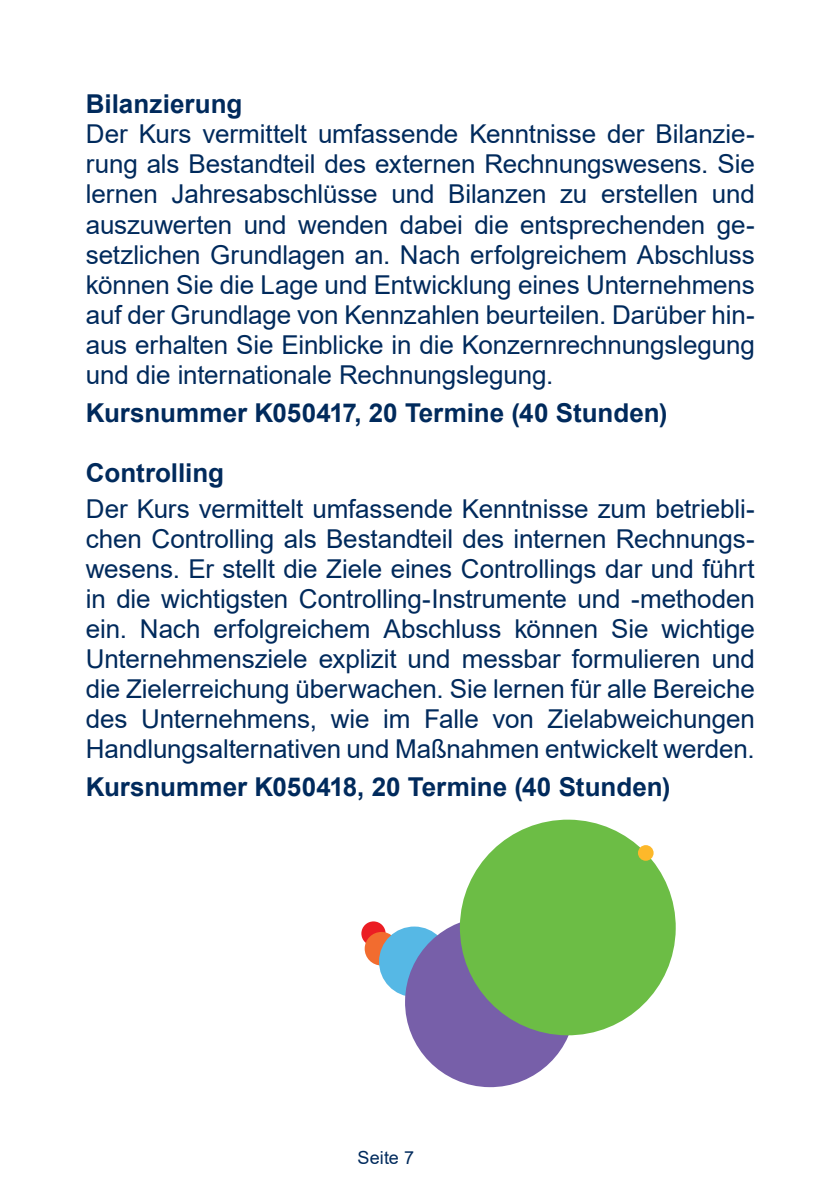
<style>
.page{position:relative;width:840px;height:1191px;background:#fff}
.page>*{position:absolute;margin:0;border:0;box-sizing:border-box;transform-origin:0 0}
.Überschriften{font:26px/30px "Arial";letter-spacing:-.005em;color:#002a5c;text-align:justify}
.Überschriften-2{font:700 26px "Arial";color:#002a5c}
.t1{font:18px "Arial";letter-spacing:.005em;color:#002a5c}
</style>
<div class="page">
<div style="left:361px;top:921px;width:24px;height:24px;background:#eb1d23;border-radius:50%"></div>
<div style="left:364px;top:931px;width:34px;height:34px;background:#f26c2f;border-radius:50%"></div>
<div style="left:378px;top:926px;width:71px;height:71px;background:#56b8e5;border-radius:50%"></div>
<svg style="left:404px;top:923px;width:165px;height:164px"></svg>
<svg style="left:459px;top:819px;width:217px;height:217px;fill:#6cbd45"></svg>
<div style="left:637px;top:845px;width:16px;height:16px;background:#fdb82a;border-radius:50%"></div>
<p class="Überschriften-2" style="left:86px;top:86px;width:158px">Bilanzierung</p>
<p class="Überschriften" style="left:86px;top:119px;width:670px">Der Kurs vermittelt umfassende Kenntnisse der Bilanzie&shy;rung als Bestandteil des externen Rechnungswesens. Sie lernen Jahresabschlüsse und Bilanzen zu erstellen und auszuwerten und wenden dabei die entsprechenden ge&shy;setzlichen Grundlagen an. Nach erfolgreichem Abschluss können Sie die Lage und Entwicklung eines Unternehmens auf der Grundlage von Kennzahlen beurteilen. Darüber hin&shy;aus erhalten Sie Einblicke in die Konzernrechnungslegung und die internationale Rechnungslegung.</p>
<p class="Überschriften-2" style="left:86px;top:394px;width:583px">Kursnummer K050417, 20 Termine (40 Stunden)</p>
<p class="Überschriften-2" style="left:86px;top:454px;width:140px">Controlling</p>
<p class="Überschriften" style="left:86px;top:493px;width:670px">Der Kurs vermittelt umfassende Kenntnisse zum betriebli&shy;chen Controlling als Bestandteil des internen Rechnungs&shy;wesens. Er stellt die Ziele eines Controllings dar und führt in die wichtigsten Controlling-Instrumente und -methoden ein. Nach erfolgreichem Abschluss können Sie wichtige Unternehmensziele explizit und messbar formulieren und die Zielerreichung überwachen. Sie lernen für alle Bereiche des Unternehmens, wie im Falle von Zielabweichungen Handlungsalternativen und Maßnahmen entwickelt werden.</p>
<p class="Überschriften-2" style="left:86px;top:768px;width:585px">Kursnummer K050418, 20 Termine (40 Stunden)</p>
<p class="t1" style="left:357px;top:1145px;width:58px">Seite 7</p>
</div>
